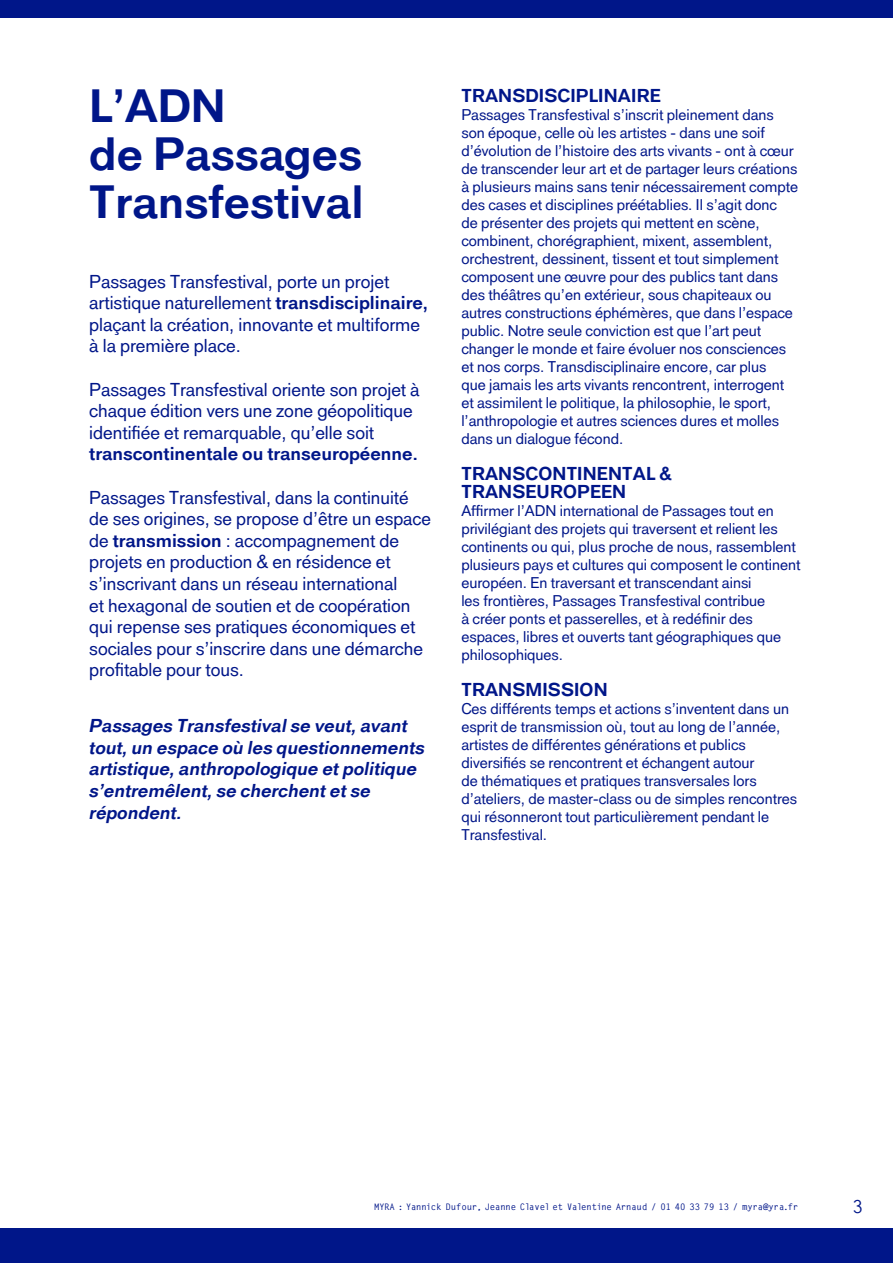
<style>
.page{position:relative;width:893px;height:1263px;background:#fff}
.page>*{position:absolute;margin:0;border:0;box-sizing:border-box;transform-origin:0 0}
.t1{font:700 45px/48px "Classic Sans";color:#001689}
.t2{font:18px/21.6px "Classic Sans";color:#001689}
.t3{font:italic 700 18px/21.6px "Classic Sans";color:#001689}
.t4{font:700 18px/18px "Classic Sans";letter-spacing:.01em;color:#001689}
.t5{font:700 18px "Lettervinc";color:#001689}
.t6{font:15px/18px "Classic Sans";color:#001689}
.t7{font:700 9px "Lettervinc";letter-spacing:-.005em;color:#001689}
.s1{font-weight:700}
</style>
<div class="page">
<div style="left:0;top:1229px;width:893px;height:34px;background:#001689"></div>
<div style="left:0;top:0;width:893px;height:17px;background:#001689"></div>
<h1 class="t1" style="left:89px;top:83px;width:276px">L’ADN<br>de Passages<br>Transfestival</h1>
<p class="t2" style="left:89px;top:270px;width:340px">Passages Transfestival, porte un projet artistique naturellement <span class="s1">transdisciplinaire, </span>plaçant la création, innovante et multiforme à la première place.</p>
<p class="t2" style="left:89px;top:378px;width:332px">Passages Transfestival oriente son projet à chaque édition vers une zone géopolitique identifiée et remarquable, qu’elle soit</p>
<p class="t4" style="left:89px;top:445px;width:330px">transcontinentale ou transeuropéenne.</p>
<p class="t2" style="left:89px;top:486px;width:343px">Passages Transfestival, dans la continuité de ses origines, se propose d’être un espace de <span class="s1">transmission</span> : accompagnement de projets en production &amp; en résidence et s’inscrivant dans un réseau international<br>et hexagonal de soutien et de coopération qui repense ses pratiques économiques et sociales pour s’inscrire dans une démarche profitable pour tous.</p>
<p class="t3" style="left:89px;top:715px;width:337px">Passages Transfestival se veut, avant tout, un espace où les questionnements artistique, anthropologique et politique s’entremêlent, se cherchent et se répondent.</p>
<p class="t4" style="left:461px;top:87px;width:201px">TRANSDISCIPLINAIRE</p>
<p class="t6" style="left:461px;top:106px;width:338px">Passages Transfestival s’inscrit pleinement dans son époque, celle où les artistes - dans une soif d’évolution de l’histoire des arts vivants - ont à cœur de transcender leur art et de partager leurs créations à plusieurs mains sans tenir nécessairement compte des cases et disciplines préétablies. Il s’agit donc<br>de présenter des projets qui mettent en scène, combinent, chorégraphient, mixent, assemblent, orchestrent, dessinent, tissent et tout simplement composent une œuvre pour des publics tant dans des théâtres qu’en extérieur, sous chapiteaux ou autres constructions éphémères, que dans l’espace public. Notre seule conviction est que l’art peut changer le monde et faire évoluer nos consciences et nos corps. Transdisciplinaire encore, car plus<br>que jamais les arts vivants rencontrent, interrogent et assimilent le politique, la philosophie, le sport, l’anthropologie et autres sciences dures et molles dans un dialogue fécond.</p>
<p class="t4" style="left:461px;top:465px;width:212px">TRANSCONTINENTAL &amp;<br>TRANSEUROPEEN</p>
<p class="t6" style="left:461px;top:502px;width:341px">Affirmer l’ADN international de Passages tout en privilégiant des projets qui traversent et relient les continents ou qui, plus proche de nous, rassemblent plusieurs pays et cultures qui composent le continent européen. En traversant et transcendant ainsi<br>les frontières, Passages Transfestival contribue<br>à créer ponts et passerelles, et à redéfinir des espaces, libres et ouverts tant géographiques que philosophiques.</p>
<p class="t4" style="left:461px;top:681px;width:148px">TRANSMISSION</p>
<p class="t6" style="left:461px;top:700px;width:337px">Ces différents temps et actions s’inventent dans un esprit de transmission où, tout au long de l’année, artistes de différentes générations et publics diversifiés se rencontrent et échangent autour<br>de thématiques et pratiques transversales lors d’ateliers, de master-class ou de simples rencontres qui résonneront tout particulièrement pendant le Transfestival.</p>
<p class="t7" style="left:374px;top:1201px;width:426px">MYRA : Yannick Dufour, Jeanne Clavel et Valentine Arnaud / 01 40 33 79 13 / myra@yra.fr</p>
<p class="t5" style="left:852px;top:1194px;width:12px">3</p>
</div>
